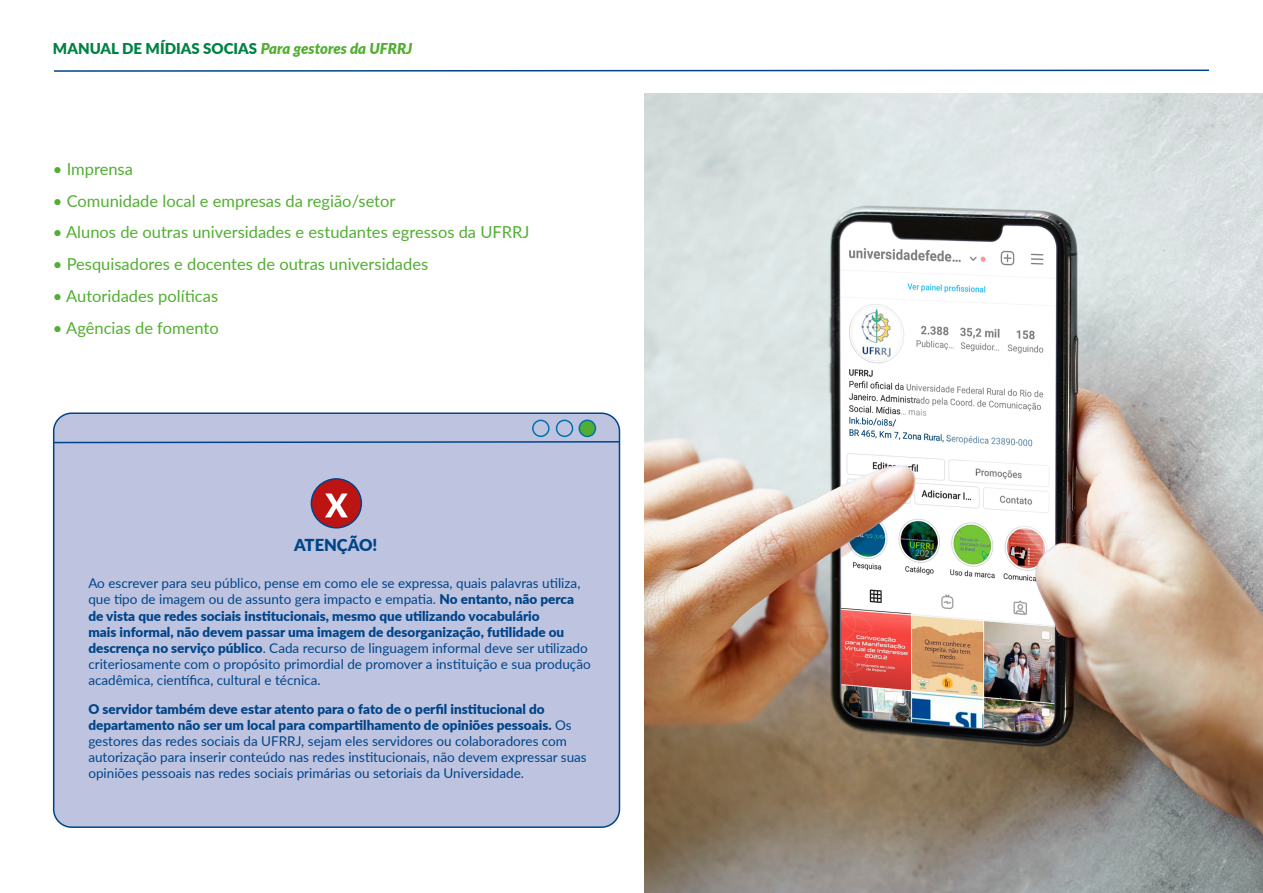
<style>
.page{position:relative;width:1263px;height:893px;background:#fff}
.page>*{position:absolute;margin:0;border:0;box-sizing:border-box;transform-origin:0 0}
.t1{font:16.5px "Lato";color:#52ae32}
.t2{font:900 16.5px "Lato";color:#048}
.t3{font:900 15px "Lato";color:#008244}
.t4{font:13.5px/16.2px "Lato";color:#048}
.s1{font-style:italic;color:#52ae32}
.s2{font-weight:900}
</style>
<div class="page">
<svg style="left:54px;top:69px;width:1155px;height:3px"></svg>
<div style="left:54px;top:413px;width:565px;height:414px;background:#bec4e0;border-radius:18px"></div>
<div style="left:53px;top:412px;width:567px;height:416px;border:2px solid #048;border-radius:18px"></div>
<svg style="left:52px;top:440px;width:569px;height:4px"></svg>
<div style="left:532px;top:420px;width:17px;height:17px;border:2px solid #0072ab;border-radius:50%"></div>
<div style="left:556px;top:420px;width:17px;height:17px;border:2px solid #0072ab;border-radius:50%"></div>
<div style="left:579px;top:420px;width:16px;height:16px;background:#52ae32;border-radius:50%"></div>
<div style="left:578px;top:419px;width:18px;height:18px;border:2px solid #0072ab;border-radius:50%"></div>
<div style="left:311px;top:479px;width:50px;height:49px;background:#bc1413;border-radius:50%"></div>
<div style="left:311px;top:478px;width:51px;height:50px;border:2px solid #048;border-radius:50%"></div>
<svg style="left:325px;top:493px;width:23px;height:24px"></svg>
<img style="left:644px;top:94px;width:619px;height:799px">
<p class="t3" style="left:53px;top:37px;width:361px">MANUAL DE MÍDIAS SOCIAS <span class="s1">Para gestores da UFRRJ</span></p>
<p class="t1" style="left:53px;top:157px;width:82px">• Imprensa</p>
<p class="t1" style="left:53px;top:189px;width:344px">• Comunidade local e empresas da região/setor</p>
<p class="t1" style="left:53px;top:221px;width:478px">• Alunos de outras universidades e estudantes egressos da UFRRJ</p>
<p class="t1" style="left:53px;top:252px;width:377px">• Pesquisadores e docentes de outras universidades</p>
<p class="t1" style="left:53px;top:284px;width:167px">• Autoridades políticas</p>
<p class="t1" style="left:53px;top:316px;width:167px">• Agências de fomento</p>
<p class="t2" style="left:294px;top:533px;width:85px">ATENÇÃO!</p>
<p class="t4" style="left:88px;top:574px;width:504px">Ao escrever para seu público, pense em como ele se expressa, quais palavras utiliza, que tipo de imagem ou de assunto gera impacto e empatia. <span class="s2">No entanto, não perca de vista que redes sociais institucionais, mesmo que utilizando vocabulário<br>mais informal, não devem passar uma imagem de desorganização, futilidade ou descrença no serviço público</span>. Cada recurso de linguagem informal deve ser utilizado criteriosamente com o propósito primordial de promover a instituição e sua produção acadêmica, científica, cultural e técnica.</p>
<p class="t4" style="left:88px;top:700px;width:500px"><span class="s2">O servidor também deve estar atento para o fato de o perfil institucional do departamento não ser um local para compartilhamento de opiniões pessoais.</span> Os gestores das redes sociais da UFRRJ, sejam eles servidores ou colaboradores com autorização para inserir conteúdo nas redes institucionais, não devem expressar suas opiniões pessoais nas redes sociais primárias ou setoriais da Universidade.</p>
</div>
